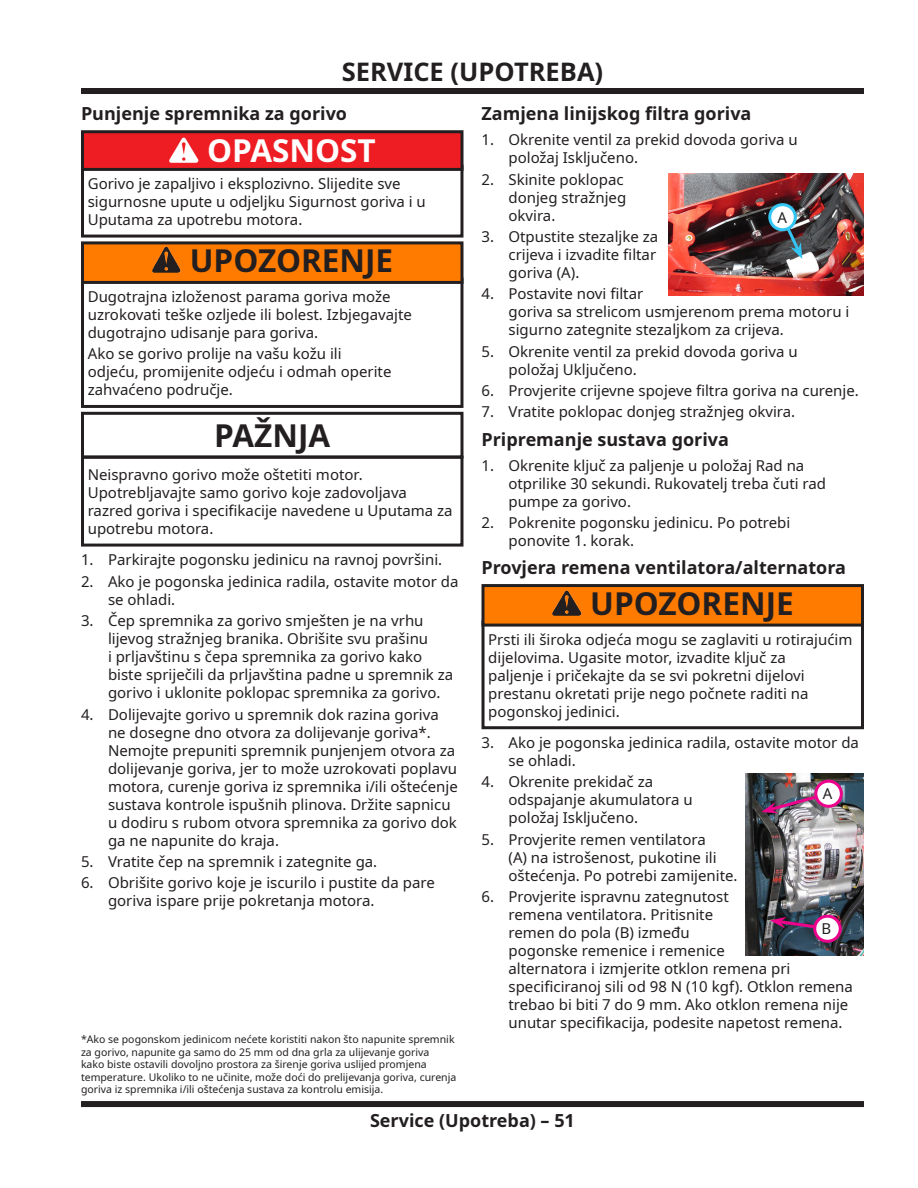
<style>
.page{position:relative;width:918px;height:1188px;background:#fff}
.page>*{position:absolute;margin:0;border:0;box-sizing:border-box;transform-origin:0 0}
.t1{font:700 31.5px "Noto Sans";color:#231f20}
.t2{font:700 31.5px "Noto Sans";color:#fff}
.t3{font:700 25.5px "Noto Sans";color:#231f20}
.t4{font:700 18px "Noto Sans";color:#231f20}
.t5{font:15px/18px "Noto Sans";color:#231f20}
.t6{font:10.5px/12.6px "Noto Sans";color:#231f20}
</style>
<div class="page">
<div style="left:81px;top:88px;width:783px;height:6px;background:#231f20"></div>
<div style="left:81px;top:1101px;width:783px;height:6px;background:#231f20"></div>
<div style="left:81px;top:165px;width:382px;height:73px;border:3px solid #231f20"></div>
<div style="left:81px;top:278px;width:382px;height:130px;border:3px solid #231f20"></div>
<div style="left:81px;top:456px;width:382px;height:91px;border:3px solid #231f20"></div>
<div style="left:82px;top:132px;width:380px;height:37px;background:#ee1d23"></div>
<img style="left:169px;top:137px;width:30px;height:26px">
<div style="left:81px;top:130px;width:383px;height:41px;border:3px solid #231f20"></div>
<div style="left:82px;top:243px;width:380px;height:39px;background:#ff7b00"></div>
<img style="left:152px;top:246px;width:29px;height:27px">
<div style="left:81px;top:241px;width:383px;height:43px;border:3px solid #231f20"></div>
<div style="left:81px;top:412px;width:383px;height:47px;border:3px solid #231f20"></div>
<div style="left:482px;top:620px;width:382px;height:109px;border:3px solid #231f20"></div>
<img style="left:668px;top:173px;width:196px;height:122px">
<svg style="left:779px;top:215px;width:23px;height:44px"></svg>
<div style="left:770px;top:205px;width:25px;height:25px;background:#fff;border-radius:50%"></div>
<div style="left:768px;top:203px;width:29px;height:28px;border:3px solid #33c5f3;border-radius:50%"></div>
<div style="left:483px;top:586px;width:380px;height:39px;background:#ff7b00"></div>
<img style="left:552px;top:590px;width:30px;height:26px">
<div style="left:482px;top:584px;width:382px;height:43px;border:3px solid #231f20"></div>
<img style="left:745px;top:773px;width:119px;height:183px">
<svg style="left:761px;top:788px;width:77px;height:25px;background:#7d657d"></svg>
<svg style="left:770px;top:917px;width:49px;height:15px"></svg>
<div style="left:816px;top:781px;width:25px;height:25px;background:#fff;border-radius:50%"></div>
<div style="left:814px;top:780px;width:29px;height:28px;border:3px solid #ed028c;border-radius:50%"></div>
<div style="left:815px;top:916px;width:25px;height:25px;background:#fff;border-radius:50%"></div>
<div style="left:813px;top:915px;width:29px;height:28px;border:3px solid #ed028c;border-radius:50%"></div>
<h2 class="t3" style="left:342px;top:54px;width:263px">SERVICE (UPOTREBA)</h2>
<p class="t4" style="left:81px;top:101px;width:268px">Punjenje spremnika za gorivo</p>
<h1 class="t2" style="left:207px;top:128px;width:170px">OPASNOST</h1>
<p class="t5" style="left:88px;top:175px;width:340px">Gorivo je zapaljivo i eksplozivno. Slijedite sve sigurnosne upute u odjeljku Sigurnost goriva i u<br>Uputama za upotrebu motora.</p>
<h1 class="t1" style="left:190px;top:238px;width:205px">UPOZORENJE</h1>
<p class="t5" style="left:88px;top:288px;width:326px">Dugotrajna izloženost parama goriva može uzrokovati teške ozljede ili bolest. Izbjegavajte dugotrajno udisanje para goriva.</p>
<p class="t5" style="left:88px;top:345px;width:305px">Ako se gorivo prolije na vašu kožu ili odjeću, promijenite odjeću i odmah operite zahvaćeno područje.</p>
<h1 class="t1" style="left:214px;top:413px;width:117px">PAŽNJA</h1>
<p class="t5" style="left:88px;top:466px;width:366px">Neispravno gorivo može oštetiti motor.<br>Upotrebljavajte samo gorivo koje zadovoljava razred goriva i specifikacije navedene u Uputama za upotrebu motora.</p>
<p class="t5" style="left:81px;top:551px;width:363px">1. Parkirajte pogonsku jedinicu na ravnoj površini.</p>
<p class="t5" style="left:108px;top:573px;width:352px;text-indent:-27px">2. Ako je pogonska jedinica radila, ostavite motor da se ohladi.</p>
<p class="t5" style="left:108px;top:612px;width:347px;text-indent:-27px">3. Čep spremnika za gorivo smješten je na vrhu lijevog stražnjeg branika. Obrišite svu prašinu<br>i prljavštinu s čepa spremnika za gorivo kako biste spriječili da prljavština padne u spremnik za gorivo i uklonite poklopac spremnika za gorivo.</p>
<p class="t5" style="left:108px;top:705px;width:351px;text-indent:-27px">4. Dolijevajte gorivo u spremnik dok razina goriva ne dosegne dno otvora za dolijevanje goriva*.<br>Nemojte prepuniti spremnik punjenjem otvora za dolijevanje goriva, jer to može uzrokovati poplavu motora, curenje goriva iz spremnika i/ili oštećenje sustava kontrole ispušnih plinova. Držite sapnicu u dodiru s rubom otvora spremnika za gorivo dok ga ne napunite do kraja.</p>
<p class="t5" style="left:81px;top:853px;width:298px">5. Vratite čep na spremnik i zategnite ga.</p>
<p class="t5" style="left:108px;top:874px;width:328px;text-indent:-27px">6. Obrišite gorivo koje je iscurilo i pustite da pare goriva ispare prije pokretanja motora.</p>
<p class="t6" style="left:81px;top:1033px;width:377px">*Ako se pogonskom jedinicom nećete koristiti nakon što napunite spremnik za gorivo, napunite ga samo do 25 mm od dna grla za ulijevanje goriva<br>kako biste ostavili dovoljno prostora za širenje goriva uslijed promjena temperature. Ukoliko to ne učinite, može doći do prelijevanja goriva, curenja goriva iz spremnika i/ili oštećenja sustava za kontrolu emisija.</p>
<p class="t4" style="left:482px;top:101px;width:272px">Zamjena linijskog filtra goriva</p>
<p class="t5" style="left:509px;top:131px;width:291px;text-indent:-27px">1. Okrenite ventil za prekid dovoda goriva u položaj Isključeno.</p>
<p class="t5" style="left:509px;top:171px;width:119px;text-indent:-27px">2. Skinite poklopac donjeg stražnjeg okvira.</p>
<p class="t5" style="left:509px;top:228px;width:151px;text-indent:-27px">3. Otpustite stezaljke za crijeva i izvadite filtar goriva (A).</p>
<p class="t5" style="left:509px;top:285px;width:342px;text-indent:-27px">4. Postavite novi filtar<br>goriva sa strelicom usmjerenom prema motoru i sigurno zategnite stezaljkom za crijeva.</p>
<p class="t5" style="left:509px;top:343px;width:291px;text-indent:-27px">5. Okrenite ventil za prekid dovoda goriva u položaj Uključeno.</p>
<p class="t5" style="left:482px;top:382px;width:379px">6. Provjerite crijevne spojeve filtra goriva na curenje.</p>
<p class="t5" style="left:482px;top:403px;width:315px">7. Vratite poklopac donjeg stražnjeg okvira.</p>
<p class="t4" style="left:482px;top:427px;width:249px">Pripremanje sustava goriva</p>
<p class="t5" style="left:509px;top:457px;width:319px;text-indent:-27px">1. Okrenite ključ za paljenje u položaj Rad na otprilike 30 sekundi. Rukovatelj treba čuti rad pumpe za gorivo.</p>
<p class="t5" style="left:509px;top:514px;width:283px;text-indent:-27px">2. Pokrenite pogonsku jedinicu. Po potrebi ponovite 1. korak.</p>
<p class="t4" style="left:482px;top:555px;width:366px">Provjera remena ventilatora/alternatora</p>
<h1 class="t1" style="left:590px;top:581px;width:205px">UPOZORENJE</h1>
<p class="t5" style="left:488px;top:630px;width:366px">Prsti ili široka odjeća mogu se zaglaviti u rotirajućim dijelovima. Ugasite motor, izvadite ključ za<br>paljenje i pričekajte da se svi pokretni dijelovi prestanu okretati prije nego počnete raditi na pogonskoj jedinici.</p>
<p class="t5" style="left:509px;top:734px;width:352px;text-indent:-27px">3. Ako je pogonska jedinica radila, ostavite motor da se ohladi.</p>
<p class="t5" style="left:823px;top:785px;width:11px">A</p>
<p class="t5" style="left:778px;top:208px;width:11px">A</p>
<p class="t5" style="left:509px;top:773px;width:186px;text-indent:-27px">4. Okrenite prekidač za odspajanje akumulatora u položaj Isključeno.</p>
<p class="t5" style="left:509px;top:831px;width:231px;text-indent:-27px">5. Provjerite remen ventilatora<br>(A) na istrošenost, pukotine ili oštećenja. Po potrebi zamijenite.</p>
<p class="t5" style="left:509px;top:888px;width:346px;text-indent:-27px">6. Provjerite ispravnu zategnutost<br>remena ventilatora. Pritisnite<br>remen do pola (B) između<br>pogonske remenice i remenice<br>alternatora i izmjerite otklon remena pri specificiranoj sili od 98 N (10 kgf). Otklon remena trebao bi biti 7 do 9 mm. Ako otklon remena nije unutar specifikacija, podesite napetost remena.</p>
<p class="t5" style="left:822px;top:920px;width:11px">B</p>
<p class="t4" style="left:370px;top:1108px;width:206px">Service (Upotreba) – 51</p>
</div>
